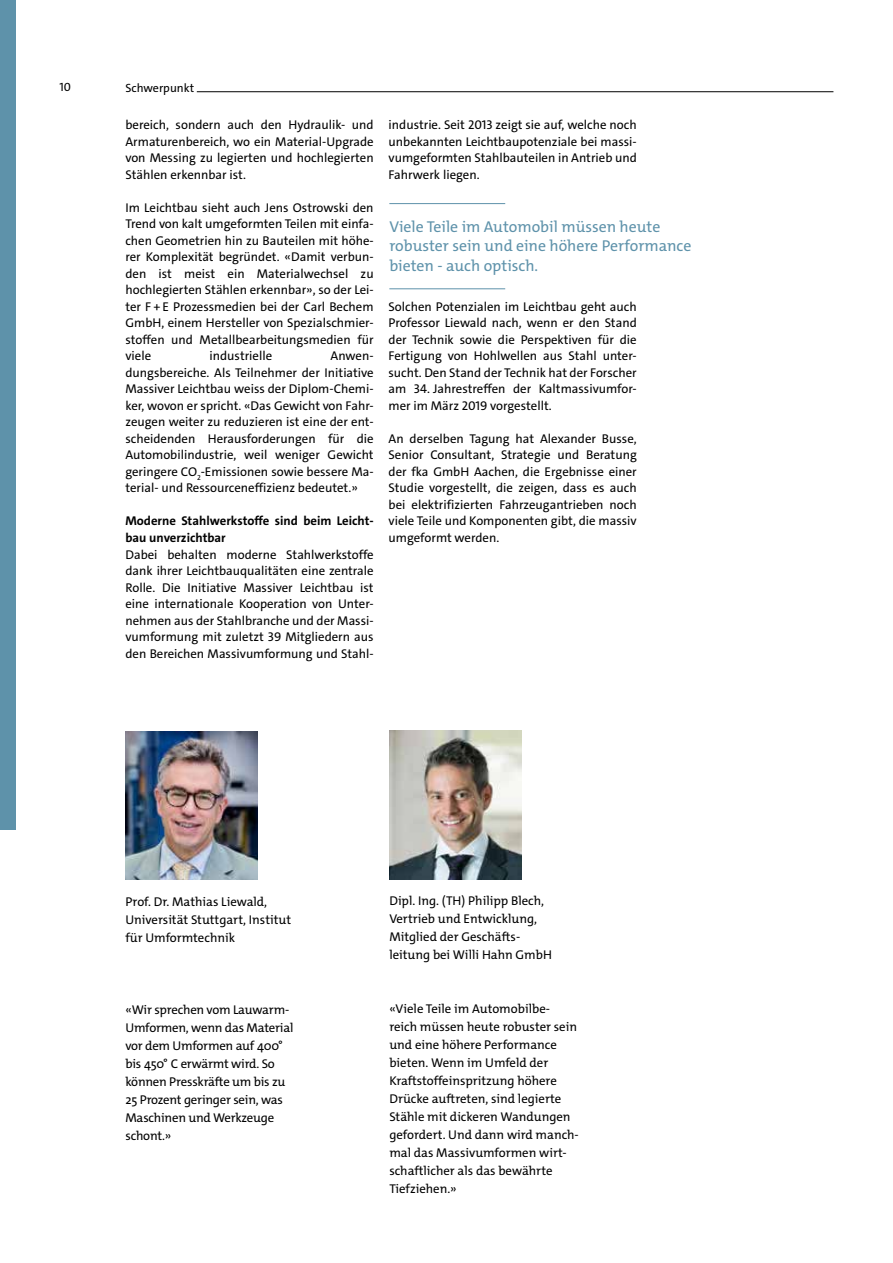
<style>
.page{position:relative;width:893px;height:1263px;background:#fff}
.page>*{position:absolute;margin:0;border:0;box-sizing:border-box;transform-origin:0 0}
.t1{font:15.75px/19.5px "The Mix C4 s";color:#5e92aa}
.t2{font:12.75px/16.5px "The Sans C4 s";color:#000;text-align:justify}
.t3{font:12.75px/18px "The Mix C4 s";color:#000}
.t4{font:700 12.75px/16.5px "The Sans C4 s";color:#000}
.t5{font:12px "The Sans C4 s";color:#000}
</style>
<div class="page">
<div style="left:0;top:0;width:16px;height:830px;background:#5e92aa"></div>
<img style="left:125px;top:731px;width:132px;height:148px">
<img style="left:389px;top:730px;width:132px;height:149px">
<hr style="left:389px;top:203px;width:116px;height:1px;background:#5e92aa">
<hr style="left:389px;top:289px;width:116px;height:1px;background:#5e92aa">
<hr style="left:197px;top:91px;width:636px;height:1px;background:#000">
<p class="t5" style="left:60px;top:80px;width:13px">10</p>
<p class="t5" style="left:125px;top:80px;width:70px">Schwerpunkt</p>
<p class="t2" style="left:125px;top:117px;width:250px">bereich, sondern auch den Hydraulik- und Armaturenbereich, wo ein Material-Upgrade von Messing zu legierten und hochlegierten Stählen erkennbar ist.</p>
<p class="t2" style="left:125px;top:199px;width:250px">Im Leichtbau sieht auch Jens Ostrowski den Trend von kalt umgeformten Teilen mit einfa&shy;chen Geometrien hin zu Bauteilen mit höhe&shy;rer Komplexität begründet. «Damit verbun&shy;den ist meist ein Materialwechsel zu hochlegierten Stählen erkennbar», so der Lei&shy;ter F + E Prozessmedien bei der Carl Bechem GmbH, einem Hersteller von Spezialschmier&shy;stoffen und Metallbearbeitungsmedien für viele</p>
<p class="t2" style="left:210px;top:348px;width:64px">industrielle</p>
<p class="t2" style="left:125px;top:348px;width:250px;text-indent:205px">Anwen&shy;dungsbereiche. Als Teilnehmer der Initiative Massiver Leichtbau weiss der Diplom-Chemi&shy;ker, wovon er spricht. «Das Gewicht von Fahr&shy;zeugen weiter zu reduzieren ist eine der ent&shy;scheidenden Herausforderungen für die Automobilindustrie, weil weniger Gewicht geringere CO<sub>2</sub>-Emissionen sowie bessere Ma&shy;terial- und Ressourceneffizienz bedeutet.»</p>
<p class="t4" style="left:125px;top:513px;width:250px">Moderne Stahlwerkstoffe sind beim Leicht&shy;bau unverzichtbar</p>
<p class="t2" style="left:125px;top:546px;width:250px">Dabei behalten moderne Stahlwerkstoffe dank ihrer Leichtbauqualitäten eine zentrale Rolle. Die Initiative Massiver Leichtbau ist eine internationale Kooperation von Unter&shy;nehmen aus der Stahlbranche und der Massi&shy;vumformung mit zuletzt 39 Mitgliedern aus den Bereichen Massivumformung und Stahl-</p>
<p class="t2" style="left:389px;top:117px;width:250px">industrie. Seit 2013 zeigt sie auf, welche noch unbekannten Leichtbaupotenziale bei massi&shy;vumgeformten Stahlbauteilen in Antrieb und Fahrwerk liegen.</p>
<p class="t1" style="left:389px;top:217px;width:303px">Viele Teile im Automobil müssen heute robuster sein und eine höhere Performance bieten - auch optisch.</p>
<p class="t2" style="left:389px;top:298px;width:250px">Solchen Potenzialen im Leichtbau geht auch Professor Liewald nach, wenn er den Stand der Technik sowie die Perspektiven für die Fertigung von Hohlwellen aus Stahl unter&shy;sucht. Den Stand der Technik hat der Forscher am 34. Jahrestreffen der Kaltmassivumfor&shy;mer im März 2019 vorgestellt.</p>
<p class="t2" style="left:389px;top:430px;width:250px">An derselben Tagung hat Alexander Busse, Senior Consultant, Strategie und Beratung der fka GmbH Aachen, die Ergebnisse einer Studie vorgestellt, die zeigen, dass es auch bei elektrifizierten Fahrzeugantrieben noch viele Teile und Komponenten gibt, die massiv umgeformt werden.</p>
<p class="t3" style="left:125px;top:892px;width:167px">Prof. Dr. Mathias Liewald,<br>Universität Stuttgart, Institut für Umformtechnik</p>
<p class="t3" style="left:125px;top:1000px;width:169px">«Wir sprechen vom Lauwarm-<br>Umformen, wenn das Material vor dem Umformen auf 400° bis 450° C erwärmt wird. So können Presskräfte um bis zu<br>25 Prozent geringer sein, was<br>Maschinen und Werkzeuge schont.»</p>
<p class="t3" style="left:389px;top:892px;width:164px">Dipl. Ing. (TH) Philipp Blech,<br>Vertrieb und Entwicklung,<br>Mitglied der Geschäfts&shy;leitung bei Willi Hahn GmbH</p>
<p class="t3" style="left:389px;top:1000px;width:191px">«Viele Teile im Automobilbe&shy;reich müssen heute robuster sein und eine höhere Performance bieten. Wenn im Umfeld der<br>Kraftstoffeinspritzung höhere<br>Drücke auftreten, sind legierte<br>Stähle mit dickeren Wandungen gefordert. Und dann wird manch&shy;mal das Massivumformen wirt&shy;schaftlicher als das bewährte<br>Tiefziehen.»</p>
</div>
